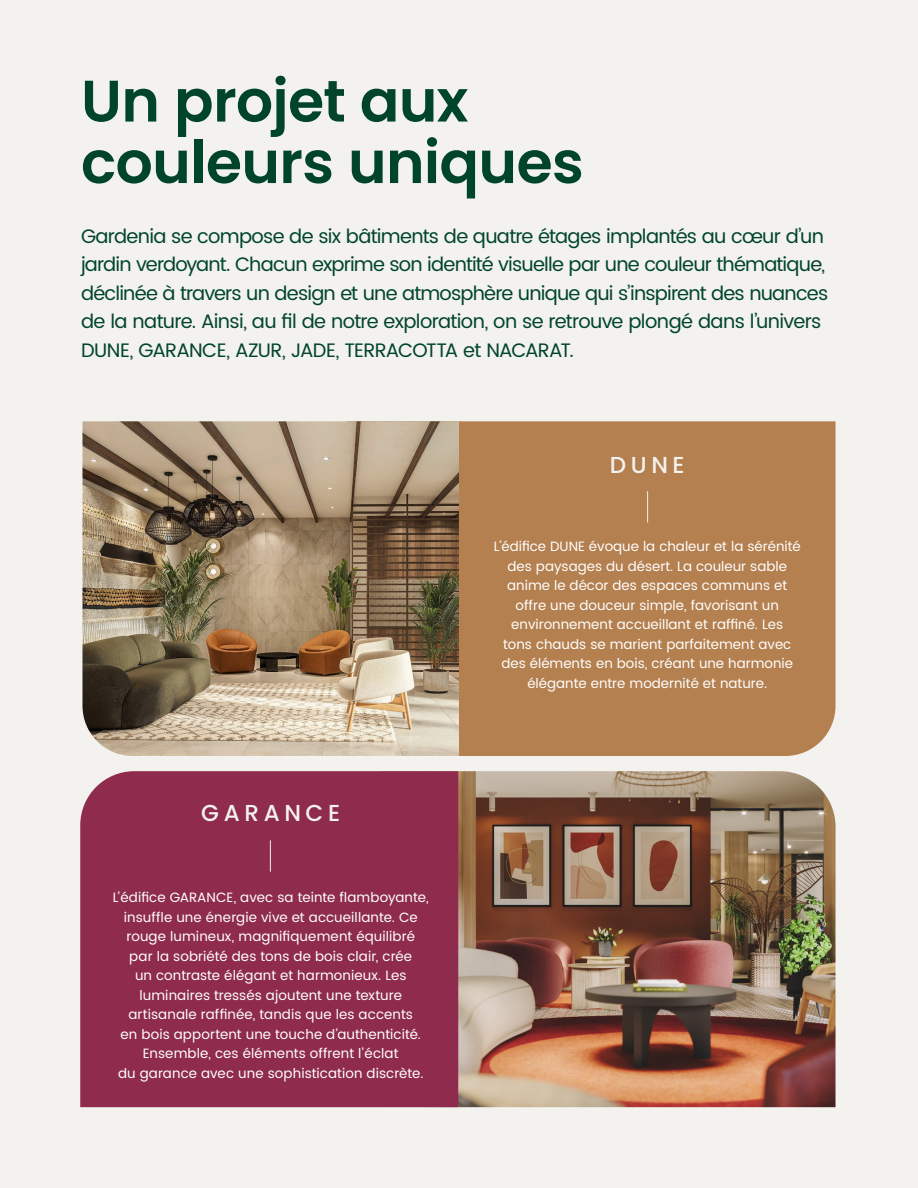
<style>
.page{position:relative;width:918px;height:1188px;background:#f4f2ef}
.page>*{position:absolute;margin:0;border:0;box-sizing:border-box;transform-origin:0 0}
.H1_1{font:600 58.5px/61.5px "Poppins";letter-spacing:-.01em;color:#00452b}
.P4{font:500 23.1px "Poppins";letter-spacing:.2em;color:#f4f2ef}
.P1{font:19.5px/28.5px "Poppins";letter-spacing:-.04em;color:#00452b}
.P3{font:13.5px/19.5px "Poppins";color:#fff;text-align:center}
</style>
<div class="page">
<div style="left:459px;top:421px;width:377px;height:335px;background:#b58050"></div>
<img style="left:82px;top:421px;width:377px;height:335px">
<hr style="left:647px;top:491px;width:1px;height:31px;background:#f4f2ef">
<img style="left:458px;top:771px;width:378px;height:336px">
<div style="left:80px;top:771px;width:378px;height:336px;background:#8f2c4d"></div>
<hr style="left:270px;top:840px;width:1px;height:32px;background:#f4f2ef">
<p class="H1_1" style="left:81px;top:71px;width:504px">Un projet aux couleurs uniques</p>
<p class="P1" style="left:81px;top:223px;width:749px">Gardenia se compose de six bâtiments de quatre étages implantés au cœur d’un jardin verdoyant. Chacun exprime son identité visuelle par une couleur thématique, déclinée à travers un design et une atmosphère unique qui s’inspirent des nuances de la nature. Ainsi, au fil de notre exploration, on se retrouve plongé dans l’univers DUNE, GARANCE, AZUR, JADE, TERRACOTTA et NACARAT.</p>
<p class="P4" style="left:610px;top:451px;width:76px">DUNE</p>
<p class="P4" style="left:201px;top:799px;width:140px">GARANCE</p>
<p class="P3" style="left:113px;top:888px;width:317px">L’édifice GARANCE, avec sa teinte flamboyante, insuffle une énergie vive et accueillante. Ce rouge lumineux, magnifiquement équilibré<br>par la sobriété des tons de bois clair, crée<br>un contraste élégant et harmonieux. Les luminaires tressés ajoutent une texture artisanale raffinée, tandis que les accents<br>en bois apportent une touche d’authenticité.<br>Ensemble, ces éléments offrent l’éclat<br>du garance avec une sophistication discrète.</p>
<p class="P3" style="left:494px;top:537px;width:309px">L’édifice DUNE évoque la chaleur et la sérénité des paysages du désert. La couleur sable anime le décor des espaces communs et offre une douceur simple, favorisant un environnement accueillant et raffiné. Les<br>tons chauds se marient parfaitement avec des éléments en bois, créant une harmonie élégante entre modernité et nature.</p>
</div>
